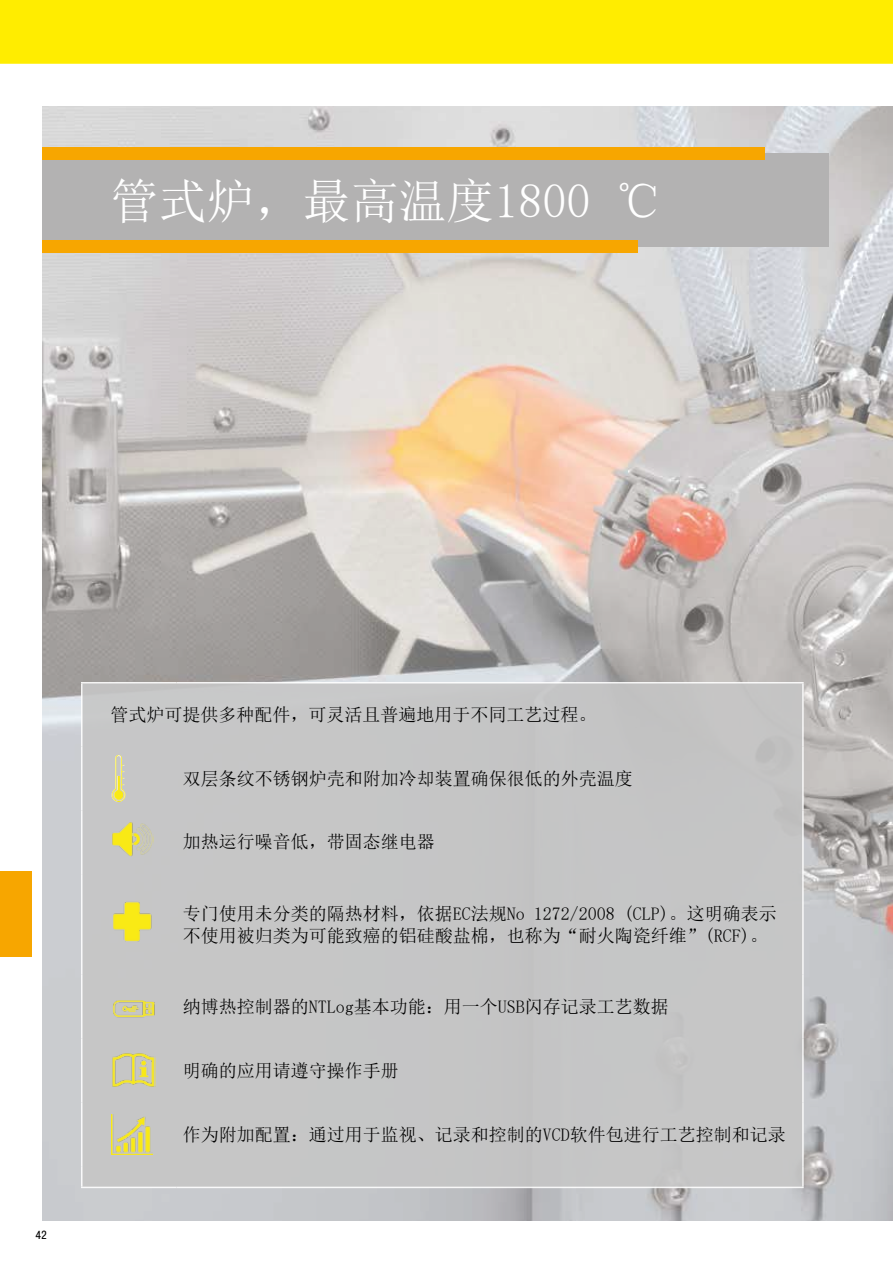
<style>
.page{position:relative;width:893px;height:1263px;background:#fff}
.page>*{position:absolute;margin:0;border:0;box-sizing:border-box;transform-origin:0 0}
.t1{font:48px "Sim Sun";color:#fff}
.t2{font:18px/21.6px "Sim Sun";color:#000}
.t3{font:11.7px "Pragmatica Cond A";color:#000}
</style>
<div class="page">
<img style="left:43px;top:106px;width:850px;height:1114px">
<div style="left:0;top:872px;width:32px;height:85px;background:#f7a600"></div>
<div style="left:43px;top:153px;width:786px;height:94px;background:#b3b2b2"></div>
<div style="left:43px;top:240px;width:595px;height:13px;background:#f7a600"></div>
<div style="left:43px;top:147px;width:722px;height:12px;background:#f7a600"></div>
<div style="left:82px;top:683px;width:720px;height:504px;background:#c5c6c6"></div>
<hr style="left:81px;top:682px;width:96px;height:1px;background:#fff">
<hr style="left:81px;top:683px;width:1px;height:63px;background:#fff">
<hr style="left:177px;top:682px;width:627px;height:1px;background:#fff">
<hr style="left:802px;top:683px;width:2px;height:63px;background:#fff">
<hr style="left:81px;top:746px;width:1px;height:64px;background:#fff">
<hr style="left:802px;top:746px;width:2px;height:64px;background:#fff">
<hr style="left:81px;top:810px;width:1px;height:64px;background:#fff">
<hr style="left:802px;top:810px;width:2px;height:64px;background:#fff">
<hr style="left:81px;top:874px;width:1px;height:101px;background:#fff">
<hr style="left:802px;top:874px;width:2px;height:101px;background:#fff">
<hr style="left:81px;top:975px;width:1px;height:63px;background:#fff">
<hr style="left:802px;top:975px;width:2px;height:63px;background:#fff">
<hr style="left:81px;top:1038px;width:1px;height:64px;background:#fff">
<hr style="left:802px;top:1038px;width:2px;height:64px;background:#fff">
<hr style="left:81px;top:1102px;width:1px;height:64px;background:#fff">
<hr style="left:802px;top:1102px;width:2px;height:64px;background:#fff">
<svg style="left:81px;top:1166px;width:1px;height:21px"></svg>
<hr style="left:802px;top:1166px;width:2px;height:21px;background:#fff">
<hr style="left:81px;top:1187px;width:96px;height:1px;background:#fff">
<hr style="left:177px;top:1187px;width:627px;height:1px;background:#fff">
<img style="left:112px;top:755px;width:14px;height:47px">
<img style="left:112px;top:821px;width:42px;height:36px">
<img style="left:112px;top:900px;width:47px;height:49px">
<img style="left:112px;top:983px;width:48px;height:47px">
<img style="left:112px;top:1052px;width:43px;height:37px">
<img style="left:112px;top:1114px;width:41px;height:40px">
<div style="left:0;top:0;width:893px;height:64px;background:#ffed00"></div>
<h1 class="t1" style="left:111px;top:177px;width:554px">管式炉，最高温度1800 ℃</h1>
<p class="t3" style="left:35px;top:1228px;width:13px">42</p>
<p class="t2" style="left:111px;top:704px;width:488px">管式炉可提供多种配件，可灵活且普遍地用于不同工艺过程。</p>
<p class="t2" style="left:183px;top:767px;width:451px">双层条纹不锈钢炉壳和附加冷却装置确保很低的外壳温度</p>
<p class="t2" style="left:183px;top:831px;width:253px">加热运行噪音低，带固态继电器</p>
<p class="t2" style="left:183px;top:903px;width:596px">专门使用未分类的隔热材料，依据EC法规No 1272/2008 (CLP)。这明确表示不使用被归类为可能致癌的铝硅酸盐棉，也称为“耐火陶瓷纤维”(RCF)。</p>
<p class="t2" style="left:183px;top:996px;width:487px">纳博热控制器的NTLog基本功能：用一个USB闪存记录工艺数据</p>
<p class="t2" style="left:183px;top:1060px;width:218px">明确的应用请遵守操作手册</p>
<p class="t2" style="left:183px;top:1123px;width:605px">作为附加配置：通过用于监视、记录和控制的VCD软件包进行工艺控制和记录</p>
</div>
